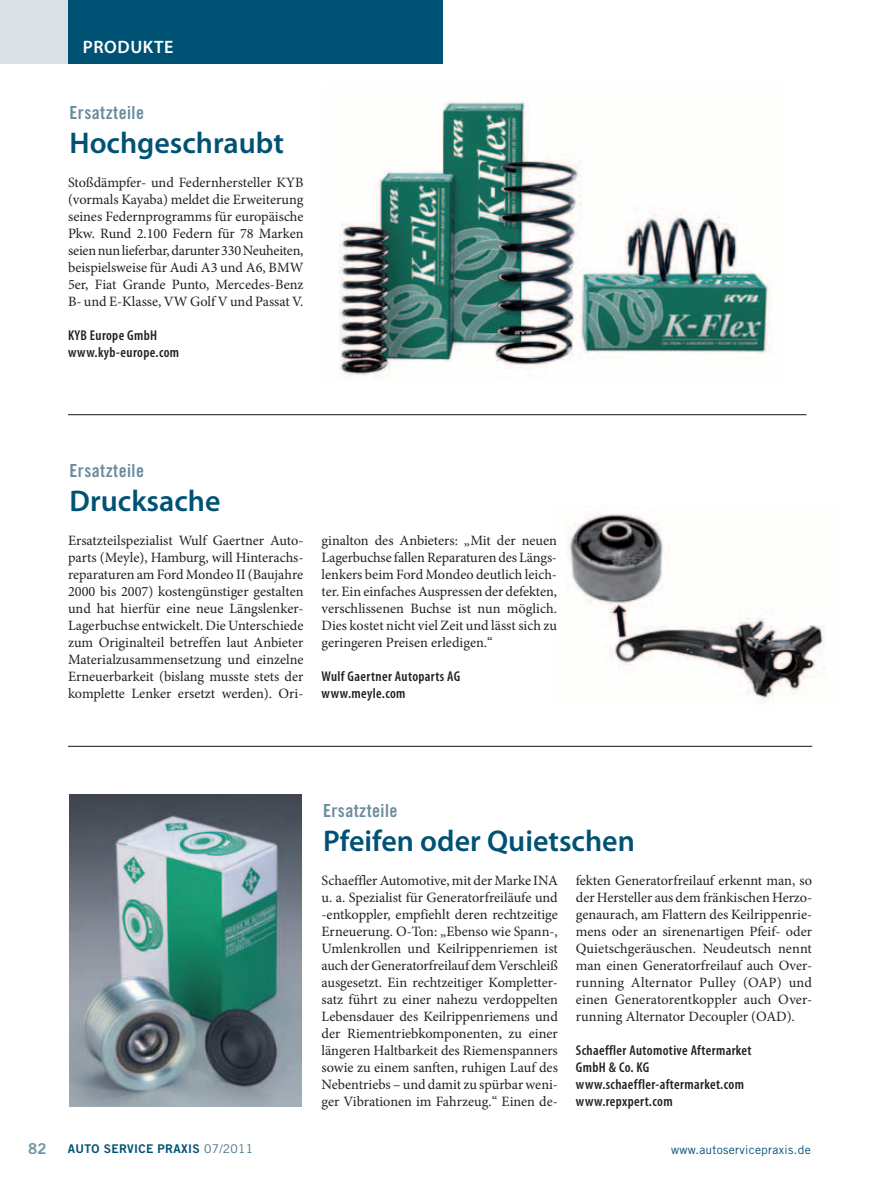
<style>
.page{position:relative;width:893px;height:1187px;background:#fff}
.page>*{position:absolute;margin:0;border:0;box-sizing:border-box;transform-origin:0 0}
.t1{font:600 30px "Myriad Pro";color:#005274}
.t2{font:18px "Trade Gothic LT Std Bd Cn 20";letter-spacing:.025em;color:#6a8d9c}
.t3{font:600 18px "Myriad Pro";color:#fff}
.t4{font:15px "Trade Gothic LT Std Bd 2";color:#7195a6}
.t5{font:14.25px/17px "Minion Pro";color:#231f20;text-align:justify}
.t6{font:600 condensed 14.25px/17px "Myriad Pro";letter-spacing:.025em;color:#231f20}
.t7{font:12px "Trade Gothic LT Std Bd 2";letter-spacing:.025em;color:#005274}
.t8{font:12px "Trade Gothic LT Std";letter-spacing:.025em;color:#005274}
.s1{font-family:"Trade Gothic LT Std";color:#456e80}
</style>
<div class="page">
<div style="left:0;top:0;width:68px;height:64px;background:#dae0e3"></div>
<div style="left:68px;top:0;width:374px;height:64px;background:#005274"></div>
<hr style="left:68px;top:414px;width:738px;height:1px;background:#231f20">
<hr style="left:68px;top:745px;width:744px;height:1px;background:#231f20">
<img style="left:566px;top:505px;width:259px;height:195px">
<img style="left:339px;top:101px;width:433px;height:277px">
<img style="left:70px;top:794px;width:232px;height:312px">
<p class="t3" style="left:83px;top:35px;width:92px">Produkte</p>
<p class="t2" style="left:70px;top:102px;width:76px">Ersatzteile</p>
<h1 class="t1" style="left:70px;top:124px;width:216px">Hochgeschraubt</h1>
<p class="t5" style="left:68px;top:174px;width:237px">Stoßdämpfer- und Federnhersteller KYB (vormals Kayaba) meldet die Erweiterung seines Federnprogramms für europäische Pkw. Rund 2.100 Federn für 78 Marken seien nun lieferbar, darunter 330 Neuheiten, beispielsweise für Audi A3 und A6, BMW 5er, Fiat Grande Punto, Mercedes-Benz B- und E-Klasse, VW Golf V und Passat V.</p>
<p class="t6" style="left:68px;top:327px;width:113px">KYB Europe GmbH www.kyb-europe.com</p>
<p class="t2" style="left:70px;top:459px;width:76px">Ersatzteile</p>
<h1 class="t1" style="left:70px;top:481px;width:152px">Drucksache</h1>
<p class="t5" style="left:68px;top:531px;width:237px">Ersatzteilspezialist Wulf Gaertner Auto&shy;parts (Meyle), Hamburg, will Hinterachs&shy;reparaturen am Ford Mondeo II (Baujahre 2000 bis 2007) kostengünstiger gestalten und hat hierfür eine neue Längslenker-Lagerbuchse entwickelt. Die Unterschiede zum Originalteil betreffen laut Anbieter Materialzusammensetzung und einzelne Erneuerbarkeit (bislang musste stets der komplette Lenker ersetzt werden). Ori-</p>
<p class="t5" style="left:322px;top:531px;width:237px">ginalton des Anbieters: „Mit der neuen Lagerbuchse fallen Reparaturen des Längs&shy;lenkers beim Ford Mondeo deutlich leich&shy;ter. Ein einfaches Auspressen der defekten, verschlissenen Buchse ist nun möglich.<br>Dies kostet nicht viel Zeit und lässt sich zu geringeren Preisen erledigen.“</p>
<p class="t6" style="left:322px;top:667px;width:140px">Wulf Gaertner Autoparts AG www.meyle.com</p>
<p class="t2" style="left:323px;top:799px;width:76px">Ersatzteile</p>
<h1 class="t1" style="left:323px;top:821px;width:313px">Pfeifen oder Quietschen</h1>
<p class="t5" style="left:322px;top:871px;width:238px">Schaeffler Automotive, mit der Marke INA u. a. Spezialist für Generatorfreiläufe und -entkoppler, empfiehlt deren rechtzeitige Erneuerung. O-Ton: „Ebenso wie Spann-, Umlenkrollen und Keilrippenriemen ist auch der Generatorfreilauf dem Verschleiß ausgesetzt. Ein rechtzeitiger Kompletter&shy;satz führt zu einer nahezu verdoppelten Lebensdauer des Keilrippenriemens und der Riementriebkomponenten, zu einer längeren Haltbarkeit des Riemenspanners sowie zu einem sanften, ruhigen Lauf des Nebentriebs – und damit zu spürbar weni&shy;ger Vibrationen im Fahrzeug.“ Einen de-</p>
<p class="t5" style="left:576px;top:872px;width:238px">fekten Generatorfreilauf erkennt man, so der Hersteller aus dem fränkischen Herzo&shy;genaurach, am Flattern des Keilrippenrie&shy;mens oder an sirenenartigen Pfeif- oder Quietschgeräuschen. Neudeutsch nennt man einen Generatorfreilauf auch Over&shy;running Alternator Pulley (OAP) und einen Generatorentkoppler auch Over&shy;running Alternator Decoupler (OAD).</p>
<p class="t6" style="left:576px;top:1042px;width:177px">Schaeffler Automotive Aftermarket<br>GmbH &amp; Co. KG www.schaeffler-aftermarket.com www.repxpert.com</p>
<p class="t4" style="left:28px;top:1139px;width:20px">82</p>
<p class="t7" style="left:68px;top:1141px;width:187px">AUTO SERVICE PRAXIS <span class="s1">07/2011</span></p>
<p class="t8" style="left:671px;top:1141px;width:141px">www.autoservicepraxis.de</p>
</div>
